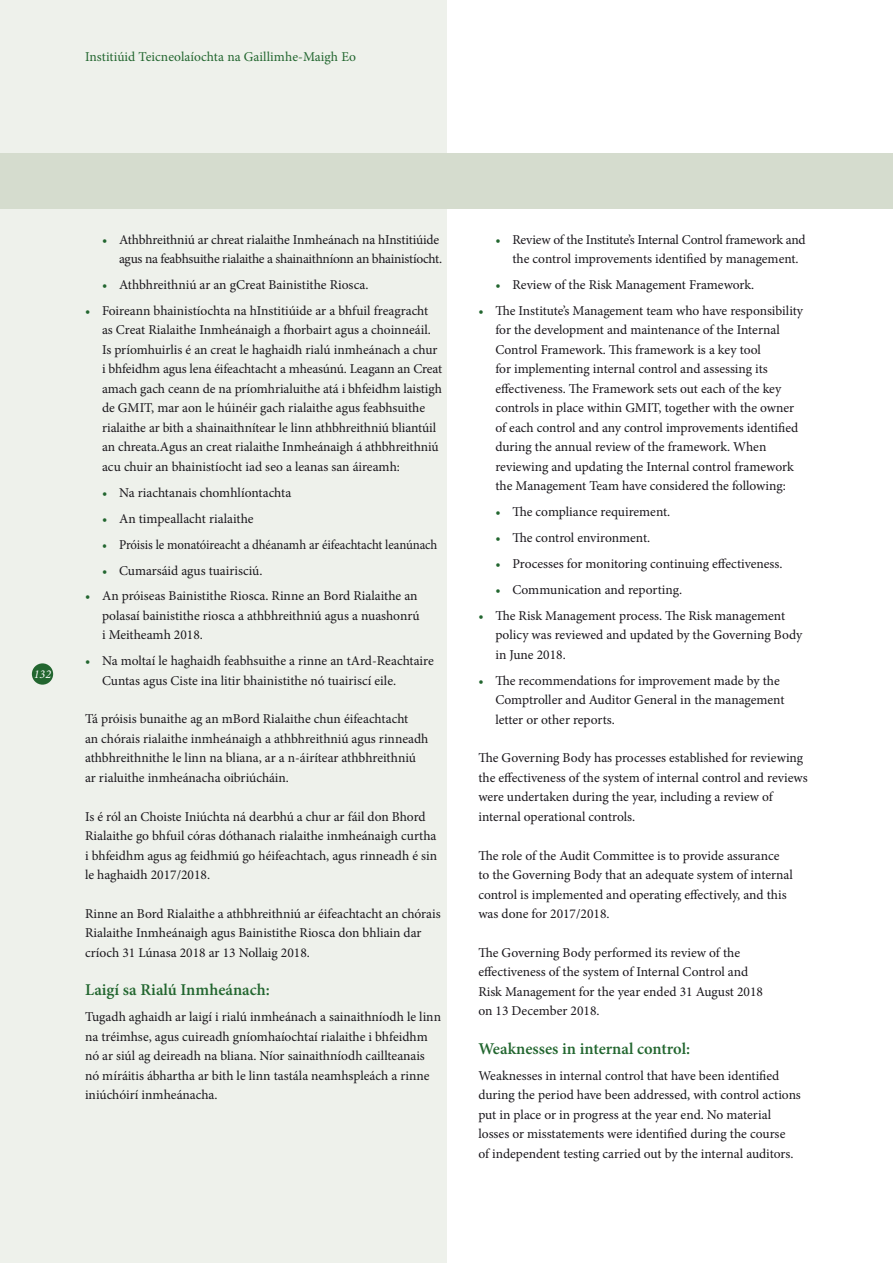
<style>
.page{position:relative;width:893px;height:1263px;background:#fff}
.page>*{position:absolute;margin:0;border:0;box-sizing:border-box;transform-origin:0 0}
.APP2_H5{font:600 16.5px "Minion Pro";color:#22662f}
.Body__4_5{font:13.5px/19.5px "Minion Pro";letter-spacing:-.005em;color:#1a171c}
.Body__4_5-2{font:13.5px "Minion Pro";letter-spacing:-.005em;color:#1a171c;scale:.95 1}
.t1{font:13.5px "Minion Pro";letter-spacing:.005em;color:#22662f}
.t2{font:italic 12px "Minion Pro";color:#fff}
.s1{color:#22662f}
</style>
<div class="page">
<div style="left:0;top:0;width:446px;height:1263px;background:#eef1eb"></div>
<hr style="left:892px;top:0;width:1px;height:1263px;background:#eef1eb">
<div style="left:0;top:153px;width:893px;height:55px;background:#d5dcce"></div>
<div style="left:32px;top:663px;width:21px;height:22px;background:#22662f;border-radius:50%"></div>
<p class="t1" style="left:85px;top:47px;width:272px">Institiúid Teicneolaíochta na Gaillimhe-Maigh Eo</p>
<p class="t2" style="left:34px;top:667px;width:19px">132</p>
<p class="Body__4_5" style="left:102px;top:230px;width:342px;text-align:right"><span class="s1">•</span> Athbhreithniú ar chreat rialaithe Inmheánach na hInstitiúide agus na feabhsuithe rialaithe a shainaithníonn an bhainistíocht.</p>
<p class="Body__4_5" style="left:102px;top:275px;width:268px"><span class="s1">•</span> Athbhreithniú ar an gCreat Bainistithe Riosca.</p>
<p class="Body__4_5" style="left:102px;top:301px;width:342px;text-indent:-17px"><span class="s1">•</span> Foireann bhainistíochta na hInstitiúide ar a bhfuil freagracht as Creat Rialaithe Inmheánaigh a fhorbairt agus a choinneáil.<br>Is príomhuirlis é an creat le haghaidh rialú inmheánach a chur i bhfeidhm agus lena éifeachtacht a mheasúnú. Leagann an Creat amach gach ceann de na príomhrialuithe atá i bhfeidhm laistigh de GMIT, mar aon le húinéir gach rialaithe agus feabhsuithe rialaithe ar bith a shainaithnítear le linn athbhreithniú bliantúil an chreata.Agus an creat rialaithe Inmheánaigh á athbhreithniú acu chuir an bhainistíocht iad seo a leanas san áireamh:</p>
<p class="Body__4_5" style="left:102px;top:483px;width:191px"><span class="s1">•</span> Na riachtanais chomhlíontachta</p>
<p class="Body__4_5" style="left:102px;top:509px;width:153px"><span class="s1">•</span> An timpeallacht rialaithe</p>
<p class="Body__4_5-2" style="left:102px;top:535px;width:354px"><span class="s1">•</span> Próisis le monatóireacht a dhéanamh ar éifeachtacht leanúnach</p>
<p class="Body__4_5" style="left:102px;top:560px;width:162px"><span class="s1">•</span> Cumarsáid agus tuairisciú.</p>
<p class="Body__4_5" style="left:102px;top:586px;width:319px;text-indent:-17px"><span class="s1">•</span> An próiseas Bainistithe Riosca. Rinne an Bord Rialaithe an polasaí bainistithe riosca a athbhreithniú agus a nuashonrú i Meitheamh 2018.</p>
<p class="Body__4_5" style="left:102px;top:651px;width:333px;text-indent:-17px"><span class="s1">•</span> Na moltaí le haghaidh feabhsuithe a rinne an tArd-Reachtaire<br>Cuntas agus Ciste ina litir bhainistithe nó tuairiscí eile.</p>
<p class="Body__4_5" style="left:85px;top:709px;width:345px">Tá próisis bunaithe ag an mBord Rialaithe chun éifeachtacht<br>an chórais rialaithe inmheánaigh a athbhreithniú agus rinneadh athbhreithnithe le linn na bliana, ar a n-áirítear athbhreithniú ar rialuithe inmheánacha oibriúcháin.</p>
<p class="Body__4_5" style="left:85px;top:806px;width:354px">Is é ról an Choiste Iniúchta ná dearbhú a chur ar fáil don Bhord Rialaithe go bhfuil córas dóthanach rialaithe inmheánaigh curtha i bhfeidhm agus ag feidhmiú go héifeachtach, agus rinneadh é sin le haghaidh 2017/2018.</p>
<p class="Body__4_5" style="left:85px;top:904px;width:357px">Rinne an Bord Rialaithe a athbhreithniú ar éifeachtacht an chórais<br>Rialaithe Inmheánaigh agus Bainistithe Riosca don bhliain dar críoch 31 Lúnasa 2018 ar 13 Nollaig 2018.</p>
<p class="APP2_H5" style="left:85px;top:980px;width:186px">Laigí sa Rialú Inmheánach:</p>
<p class="Body__4_5" style="left:85px;top:1007px;width:358px">Tugadh aghaidh ar laigí i rialú inmheánach a sainaithníodh le linn na tréimhse, agus cuireadh gníomhaíochtaí rialaithe i bhfeidhm nó ar siúl ag deireadh na bliana. Níor sainaithníodh caillteanais nó míráitis ábhartha ar bith le linn tastála neamhspleách a rinne iniúchóirí inmheánacha.</p>
<p class="Body__4_5" style="left:512px;top:230px;width:295px;text-indent:-17px"><span class="s1">•</span> Review of the Institute’s Internal Control framework and the control improvements identified by management.</p>
<p class="Body__4_5" style="left:495px;top:275px;width:260px"><span class="s1">•</span> Review of the Risk Management Framework.</p>
<p class="Body__4_5" style="left:495px;top:301px;width:309px;text-indent:-17px"><span class="s1">•</span> The Institute’s Management team who have responsibility for the development and maintenance of the Internal Control Framework. This framework is a key tool<br>for implementing internal control and assessing its effectiveness. The Framework sets out each of the key controls in place within GMIT, together with the owner of each control and any control improvements identified during the annual review of the framework. When reviewing and updating the Internal control framework the Management Team have considered the following:</p>
<p class="Body__4_5" style="left:495px;top:502px;width:176px"><span class="s1">•</span> The compliance requirement.</p>
<p class="Body__4_5" style="left:495px;top:528px;width:156px"><span class="s1">•</span> The control environment.</p>
<p class="Body__4_5" style="left:495px;top:554px;width:289px"><span class="s1">•</span> Processes for monitoring continuing effectiveness.</p>
<p class="Body__4_5" style="left:495px;top:580px;width:188px"><span class="s1">•</span> Communication and reporting.</p>
<p class="Body__4_5" style="left:495px;top:606px;width:308px;text-indent:-17px"><span class="s1">•</span> The Risk Management process. The Risk management policy was reviewed and updated by the Governing Body in June 2018.</p>
<p class="Body__4_5" style="left:495px;top:671px;width:291px;text-indent:-17px"><span class="s1">•</span> The recommendations for improvement made by the<br>Comptroller and Auditor General in the management letter or other reports.</p>
<p class="Body__4_5" style="left:478px;top:748px;width:331px">The Governing Body has processes established for reviewing the effectiveness of the system of internal control and reviews were undertaken during the year, including a review of internal operational controls.</p>
<p class="Body__4_5" style="left:478px;top:845px;width:316px">The role of the Audit Committee is to provide assurance to the Governing Body that an adequate system of internal control is implemented and operating effectively, and this was done for 2017/2018.</p>
<p class="Body__4_5" style="left:478px;top:943px;width:286px">The Governing Body performed its review of the effectiveness of the system of Internal Control and Risk Management for the year ended 31 August 2018 on 13 December 2018.</p>
<p class="APP2_H5" style="left:478px;top:1039px;width:213px">Weaknesses in internal control:</p>
<p class="Body__4_5" style="left:478px;top:1066px;width:324px">Weaknesses in internal control that have been identified during the period have been addressed, with control actions put in place or in progress at the year end. No material losses or misstatements were identified during the course<br>of independent testing carried out by the internal auditors.</p>
</div>
